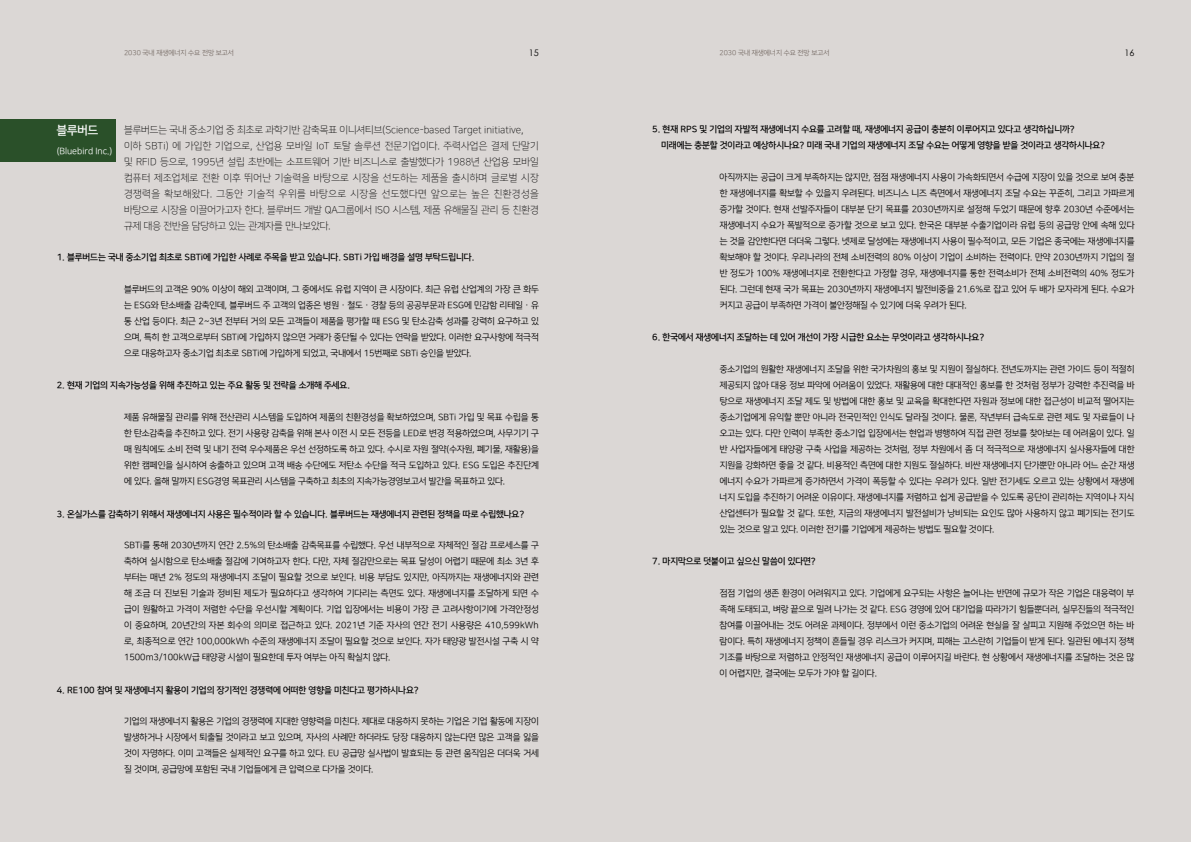
<style>
.page{position:relative;width:1191px;height:842px;background:#dbd7d5}
.page>*{position:absolute;margin:0;border:0;box-sizing:border-box;transform-origin:0 0}
.t1{font:12px "Nanum Square OTF ac B";color:#fff}
.t2{font:10px/16px "Nanum Square OTF ac L";letter-spacing:.005em;color:#000}
.t3{font:9px/16px "Nanum Square OTF ac R";color:#000;text-align:justify}
.t4{font:9px/16px "Nanum Square OTF ac B";color:#000}
.t5{font:9px "Nanum Square OTF ac R";color:#fff}
.t6{font:9px "Century Gothic";color:#000}
.t7{font:7px "Nanum Square OTF ac R";color:#776c66}
</style>
<div class="page">
<div style="left:0;top:119px;width:115px;height:42px;background:#2a5029"></div>
<p class="t7" style="left:124px;top:49px;width:111px">2030 국내 재생에너지 수요 전망 보고서</p>
<p class="t6" style="left:529px;top:46px;width:11px">15</p>
<p class="t7" style="left:719px;top:49px;width:111px">2030 국내 재생에너지 수요 전망 보고서</p>
<p class="t6" style="left:1124px;top:46px;width:11px">16</p>
<h1 class="t1" style="left:57px;top:124px;width:43px">블루버드</h1>
<p class="t5" style="left:57px;top:146px;width:57px">(Bluebird Inc.)</p>
<p class="t2" style="left:124px;top:122px;width:416px">블루버드는 국내 중소기업 중 최초로 과학기반 감축목표 이니셔티브(Science-based Target initiative, 이하 SBTi) 에 가입한 기업으로, 산업용 모바일 IoT 토탈 솔루션 전문기업이다. 주력사업은 결제 단말기 및 RFID 등으로, 1995년 설립 초반에는 소프트웨어 기반 비즈니스로 출발했다가 1988년 산업용 모바일 컴퓨터 제조업체로 전환 이후 뛰어난 기술력을 바탕으로 시장을 선도하는 제품을 출시하며 글로벌 시장 경쟁력을 확보해왔다. 그동안 기술적 우위를 바탕으로 시장을 선도했다면 앞으로는 높은 친환경성을 바탕으로 시장을 이끌어가고자 한다. 블루버드 개발 QA그룹에서 ISO 시스템, 제품 유해물질 관리 등 친환경 규제 대응 전반을 담당하고 있는 관계자를 만나보았다.</p>
<p class="t4" style="left:57px;top:250px;width:419px">1. 블루버드는 국내 중소기업 최초로 SBTi에 가입한 사례로 주목을 받고 있습니다. SBTi 가입 배경을 설명 부탁드립니다.</p>
<p class="t3" style="left:124px;top:281px;width:416px">블루버드의 고객은 90% 이상이 해외 고객이며, 그 중에서도 유럽 지역이 큰 시장이다. 최근 유럽 산업계의 가장 큰 화두 는 ESG와 탄소배출 감축인데, 블루버드 주 고객의 업종은 병원ㆍ철도ㆍ경찰 등의 공공부문과 ESG에 민감함 리테일ㆍ유 통 산업 등이다. 최근 2~3년 전부터 거의 모든 고객들이 제품을 평가할 때 ESG 및 탄소감축 성과를 강력히 요구하고 있 으며, 특히 한 고객으로부터 SBTi에 가입하지 않으면 거래가 중단될 수 있다는 연락을 받았다. 이러한 요구사항에 적극적 으로 대응하고자 중소기업 최초로 SBTi에 가입하게 되었고, 국내에서 15번째로 SBTi 승인을 받았다.</p>
<p class="t4" style="left:57px;top:377px;width:295px">2. 현재 기업의 지속가능성을 위해 추진하고 있는 주요 활동 및 전략을 소개해 주세요.</p>
<p class="t3" style="left:124px;top:409px;width:416px">제품 유해물질 관리를 위해 전산관리 시스템을 도입하여 제품의 친환경성을 확보하였으며, SBTi 가입 및 목표 수립을 통 한 탄소감축을 추진하고 있다. 전기 사용량 감축을 위해 본사 이전 시 모든 전등을 LED로 변경 적용하였으며, 사무기기 구 매 원칙에도 소비 전력 및 내기 전력 우수제품은 우선 선정하도록 하고 있다. 수시로 자원 절약(수자원, 폐기물, 재활용)을 위한 캠페인을 실시하여 송출하고 있으며 고객 배송 수단에도 저탄소 수단을 적극 도입하고 있다. ESG 도입은 추진단계 에 있다. 올해 말까지 ESG경영 목표관리 시스템을 구축하고 최초의 지속가능경영보고서 발간을 목표하고 있다.</p>
<p class="t4" style="left:57px;top:506px;width:469px">3. 온실가스를 감축하기 위해서 재생에너지 사용은 필수적이라 할 수 있습니다. 블루버드는 재생에너지 관련된 정책을 따로 수립했나요?</p>
<p class="t3" style="left:124px;top:537px;width:416px">SBTi를 통해 2030년까지 연간 2.5%의 탄소배출 감축목표를 수립했다. 우선 내부적으로 자체적인 절감 프로세스를 구 축하여 실시함으로 탄소배출 절감에 기여하고자 한다. 다만, 자체 절감만으로는 목표 달성이 어렵기 때문에 최소 3년 후 부터는 매년 2% 정도의 재생에너지 조달이 필요할 것으로 보인다. 비용 부담도 있지만, 아직까지는 재생에너지와 관련 해 조금 더 진보된 기술과 정비된 제도가 필요하다고 생각하여 기다리는 측면도 있다. 재생에너지를 조달하게 되면 수 급이 원활하고 가격이 저렴한 수단을 우선시할 계획이다. 기업 입장에서는 비용이 가장 큰 고려사항이기에 가격안정성 이 중요하며, 20년간의 자본 회수의 의미로 접근하고 있다. 2021년 기준 자사의 연간 전기 사용량은 410,599kWh 로, 최종적으로 연간 100,000kWh 수준의 재생에너지 조달이 필요할 것으로 보인다. 자가 태양광 발전시설 구축 시 약 1500m3/100kW급 태양광 시설이 필요한데 투자 여부는 아직 확실치 않다.</p>
<p class="t4" style="left:57px;top:682px;width:363px">4. RE100 참여 및 재생에너지 활용이 기업의 장기적인 경쟁력에 어떠한 영향을 미친다고 평가하시나요?</p>
<p class="t3" style="left:124px;top:713px;width:416px">기업의 재생에너지 활용은 기업의 경쟁력에 지대한 영향력을 미친다. 제대로 대응하지 못하는 기업은 기업 활동에 지장이 발생하거나 시장에서 퇴출될 것이라고 보고 있으며, 자사의 사례만 하더라도 당장 대응하지 않는다면 많은 고객을 잃을 것이 자명하다. 이미 고객들은 실제적인 요구를 하고 있다. EU 공급망 실사법이 발효되는 등 관련 움직임은 더더욱 거세 질 것이며, 공급망에 포함된 국내 기업들에게 큰 압력으로 다가올 것이다.</p>
<p class="t4" style="left:661px;top:121px;width:445px;text-indent:-9px">5. 현재 RPS 및 기업의 자발적 재생에너지 수요를 고려할 때, 재생에너지 공급이 충분히 이루어지고 있다고 생각하십니까? 미래에는 충분할 것이라고 예상하시나요? 미래 국내 기업의 재생에너지 조달 수요는 어떻게 영향을 받을 것이라고 생각하시나요?</p>
<p class="t3" style="left:719px;top:169px;width:416px">아직까지는 공급이 크게 부족하지는 않지만, 점점 재생에너지 사용이 가속화되면서 수급에 지장이 있을 것으로 보여 충분 한 재생에너지를 확보할 수 있을지 우려된다. 비즈니스 니즈 측면에서 재생에너지 조달 수요는 꾸준히, 그리고 가파르게 증가할 것이다. 현재 선발주자들이 대부분 단기 목표를 2030년까지로 설정해 두었기 때문에 향후 2030년 수준에서는 재생에너지 수요가 폭발적으로 증가할 것으로 보고 있다. 한국은 대부분 수출기업이라 유럽 등의 공급망 안에 속해 있다 는 것을 감안한다면 더더욱 그렇다. 넷제로 달성에는 재생에너지 사용이 필수적이고, 모든 기업은 종국에는 재생에너지를 확보해야 할 것이다. 우리나라의 전체 소비전력의 80% 이상이 기업이 소비하는 전력이다. 만약 2030년까지 기업의 절 반 정도가 100% 재생에너지로 전환한다고 가정할 경우, 재생에너지를 통한 전력소비가 전체 소비전력의 40% 정도가 된다. 그런데 현재 국가 목표는 2030년까지 재생에너지 발전비중을 21.6%로 잡고 있어 두 배가 모자라게 된다. 수요가 커지고 공급이 부족하면 가격이 불안정해질 수 있기에 더욱 우려가 된다.</p>
<p class="t4" style="left:652px;top:329px;width:333px">6. 한국에서 재생에너지 조달하는 데 있어 개선이 가장 시급한 요소는 무엇이라고 생각하시나요?</p>
<p class="t3" style="left:719px;top:361px;width:416px">중소기업의 원활한 재생에너지 조달을 위한 국가차원의 홍보 및 지원이 절실하다. 전년도까지는 관련 가이드 등이 적절히 제공되지 않아 대응 정보 파악에 어려움이 있었다. 재활용에 대한 대대적인 홍보를 한 것처럼 정부가 강력한 추진력을 바 탕으로 재생에너지 조달 제도 및 방법에 대한 홍보 및 교육을 확대한다면 자원과 정보에 대한 접근성이 비교적 떨어지는 중소기업에게 유익할 뿐만 아니라 전국민적인 인식도 달라질 것이다. 물론, 작년부터 급속도로 관련 제도 및 자료들이 나 오고는 있다. 다만 인력이 부족한 중소기업 입장에서는 현업과 병행하여 직접 관련 정보를 찾아보는 데 어려움이 있다. 일 반 사업자들에게 태양광 구축 사업을 제공하는 것처럼, 정부 차원에서 좀 더 적극적으로 재생에너지 실사용자들에 대한 지원을 강화하면 좋을 것 같다. 비용적인 측면에 대한 지원도 절실하다. 비싼 재생에너지 단가뿐만 아니라 어느 순간 재생 에너지 수요가 가파르게 증가하면서 가격이 폭등할 수 있다는 우려가 있다. 일반 전기세도 오르고 있는 상황에서 재생에 너지 도입을 추진하기 어려운 이유이다. 재생에너지를 저렴하고 쉽게 공급받을 수 있도록 공단이 관리하는 지역이나 지식 산업센터가 필요할 것 같다. 또한, 지금의 재생에너지 발전설비가 낭비되는 요인도 많아 사용하지 않고 폐기되는 전기도 있는 것으로 알고 있다. 이러한 전기를 기업에게 제공하는 방법도 필요할 것이다.</p>
<p class="t4" style="left:652px;top:553px;width:165px">7. 마지막으로 덧붙이고 싶으신 말씀이 있다면?</p>
<p class="t3" style="left:719px;top:585px;width:416px">점점 기업의 생존 환경이 어려워지고 있다. 기업에게 요구되는 사항은 늘어나는 반면에 규모가 작은 기업은 대응력이 부 족해 도태되고, 벼랑 끝으로 밀려 나가는 것 같다. ESG 경영에 있어 대기업을 따라가기 힘들뿐더러, 실무진들의 적극적인 참여를 이끌어내는 것도 어려운 과제이다. 정부에서 이런 중소기업의 어려운 현실을 잘 살피고 지원해 주었으면 하는 바 람이다. 특히 재생에너지 정책이 흔들릴 경우 리스크가 커지며, 피해는 고스란히 기업들이 받게 된다. 일관된 에너지 정책 기조를 바탕으로 저렴하고 안정적인 재생에너지 공급이 이루어지길 바란다. 현 상황에서 재생에너지를 조달하는 것은 많 이 어렵지만, 결국에는 모두가 가야 할 길이다.</p>
</div>
